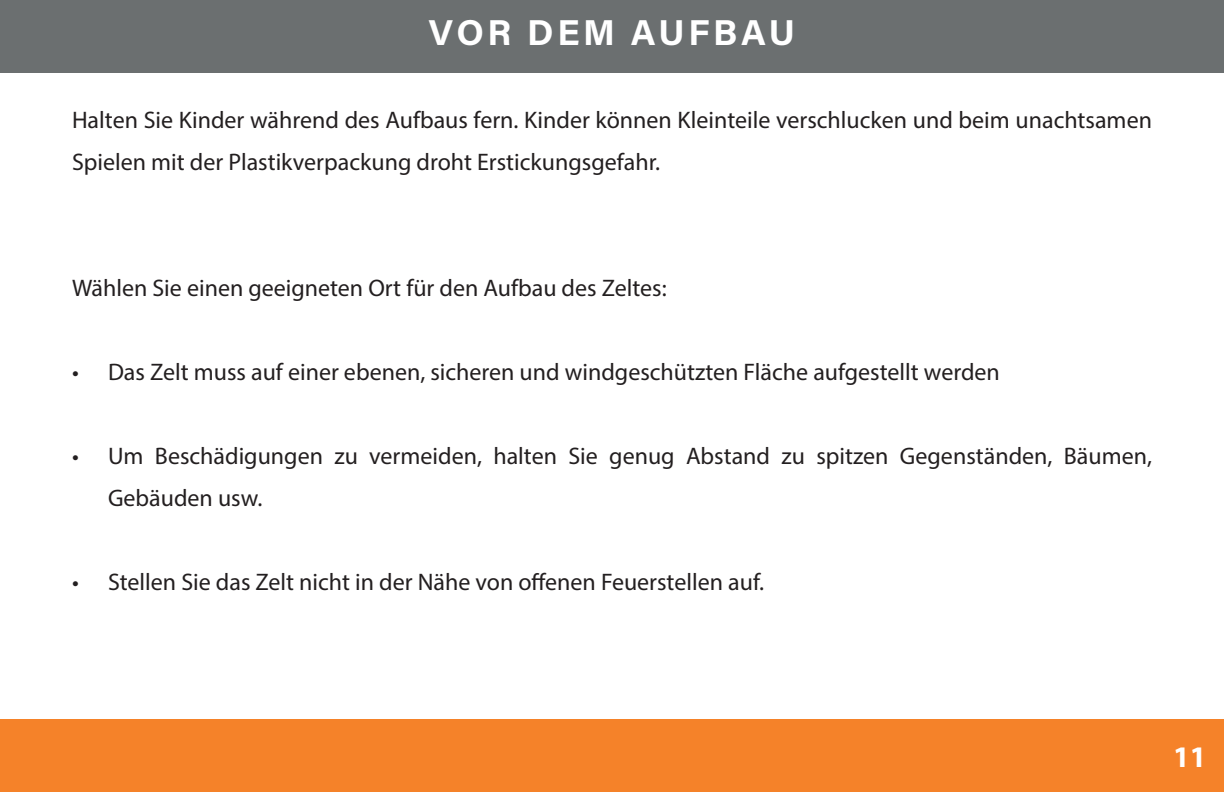
<style>
.page{position:relative;width:1224px;height:792px;background:#fff}
.page>*{position:absolute;margin:0;border:0;box-sizing:border-box;transform-origin:0 0}
.t1{font:700 36px "Acumin Pro";letter-spacing:.1em;color:#fff}
.t2{font:700 30px "Myriad Pro";color:#fff}
.t3{font:24px/42px "Myriad Pro";color:#231f20}
</style>
<div class="page">
<div style="left:0;top:719px;width:1224px;height:72px;background:#f58229"></div>
<div style="left:0;top:1px;width:1224px;height:72px;background:#6b6f70"></div>
<h1 class="t1" style="left:429px;top:7px;width:368px">VOR DEM AUFBAU</h1>
<p class="t3" style="left:72px;top:98px;width:1082px">Halten Sie Kinder während des Aufbaus fern. Kinder können Kleinteile verschlucken und beim unachtsamen<br>Spielen mit der Plastikverpackung droht Erstickungsgefahr.</p>
<p class="t3" style="left:72px;top:266px;width:596px">Wählen Sie einen geeigneten Ort für den Aufbau des Zeltes:</p>
<p class="t3" style="left:72px;top:350px;width:929px">• Das Zelt muss auf einer ebenen, sicheren und windgeschützten Fläche aufgestellt werden</p>
<p class="t3" style="left:108px;top:434px;width:1046px;text-indent:-36px">• Um Beschädigungen zu vermeiden, halten Sie genug Abstand zu spitzen Gegenständen, Bäumen,<br>Gebäuden usw.</p>
<p class="t3" style="left:72px;top:560px;width:694px">• Stellen Sie das Zelt nicht in der Nähe von offenen Feuerstellen auf.</p>
<p class="t2" style="left:1173px;top:737px;width:35px">11</p>
</div>
